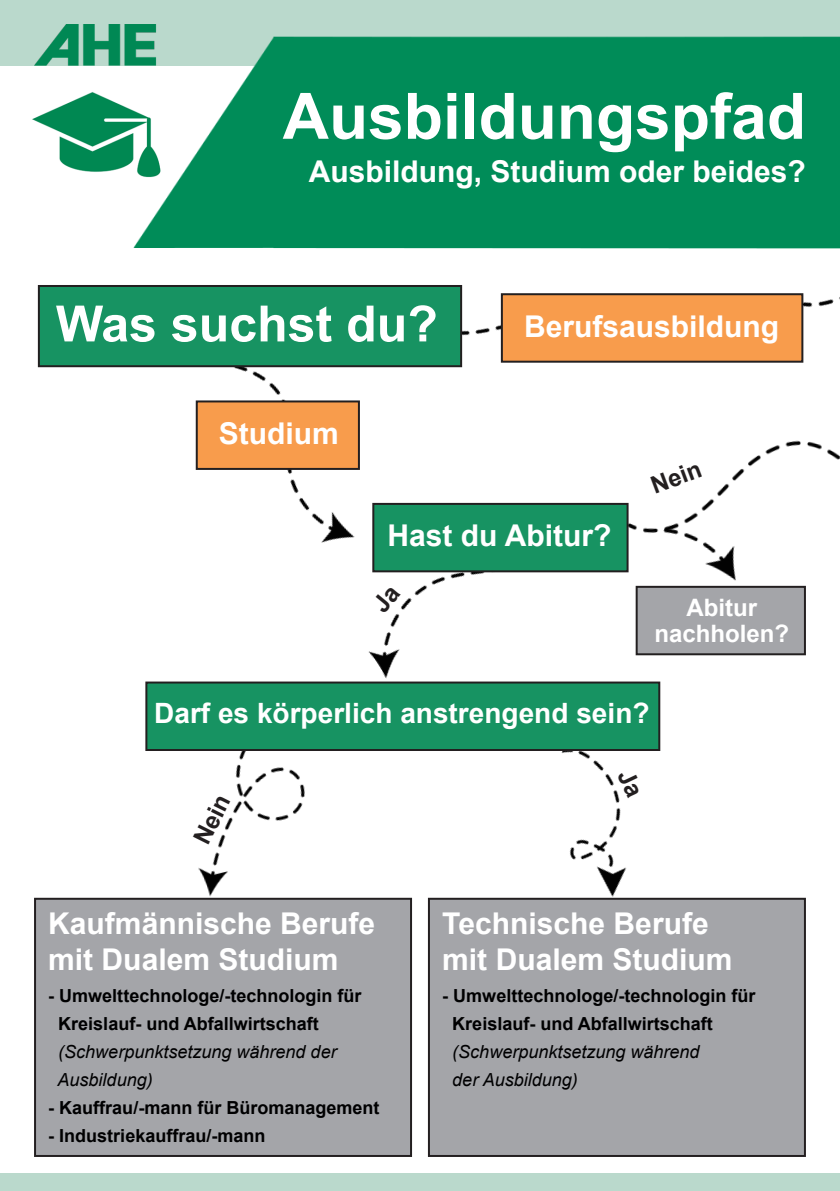
<style>
.page{position:relative;width:840px;height:1191px;background:#fff}
.page>*{position:absolute;margin:0;border:0;box-sizing:border-box;transform-origin:0 0}
.t1{font:700 64px "Arial";color:#fff}
.t2{font:700 50px "Arial";color:#fff}
.t3{font:700 30px "Arial";color:#fff}
.t4{font:700 28px "Arial";color:#fff}
.t5{font:700 24px "Arial";color:#fff}
.t6{font:700 24px "Arial";color:#231f20}
.t7{font:700 18px "Arial";color:#000001}
.t8{font:italic 18px "Arial";color:#000001}
</style>
<div class="page">
<img style="left:430px;top:285px;width:70px;height:83px">
<img style="left:368px;top:572px;width:208px;height:107px">
<img style="left:128px;top:367px;width:286px;height:236px">
<img style="left:561px;top:705px;width:100px;height:192px">
<img style="left:198px;top:751px;width:215px;height:195px">
<img style="left:32px;top:101px;width:40px;height:68px">
<div style="left:373px;top:504px;width:254px;height:67px;background:#179362"></div>
<div style="left:372px;top:503px;width:256px;height:69px;border:2px solid #231f20"></div>
<div style="left:39px;top:286px;width:422px;height:80px;background:#179362"></div>
<div style="left:38px;top:285px;width:424px;height:82px;border:2px solid #231f20"></div>
<div style="left:428px;top:898px;width:376px;height:258px;background:#a4a5a9"></div>
<div style="left:427px;top:897px;width:378px;height:260px;border:2px solid #231f20"></div>
<div style="left:35px;top:898px;width:376px;height:258px;background:#a4a5a9"></div>
<div style="left:34px;top:897px;width:378px;height:260px;border:2px solid #231f20"></div>
<div style="left:0;top:1174px;width:839px;height:17px;background:#bad9cc"></div>
<div style="left:0;top:0;width:839px;height:65px;background:#bad9cc"></div>
<img style="left:72px;top:24px;width:767px;height:225px">
<img style="left:35px;top:24px;width:121px;height:42px">
<div style="left:501px;top:294px;width:300px;height:68px;background:#f89c4c"></div>
<div style="left:500px;top:293px;width:302px;height:70px;border:2px solid #231f20"></div>
<div style="left:197px;top:401px;width:162px;height:68px;background:#f89c4c"></div>
<div style="left:196px;top:400px;width:164px;height:70px;border:2px solid #231f20"></div>
<div style="left:636px;top:587px;width:168px;height:67px;background:#a4a5a9"></div>
<div style="left:635px;top:586px;width:170px;height:69px;border:2px solid #231f20"></div>
<div style="left:146px;top:682px;width:513px;height:68px;background:#179362"></div>
<div style="left:145px;top:681px;width:515px;height:70px;border:2px solid #231f20"></div>
<img style="left:576px;top:440px;width:263px;height:133px">
<img style="left:633px;top:471px;width:147px;height:174px">
<img style="left:719px;top:227px;width:120px;height:136px">
<svg style="left:616px;top:768px;width:23px;height:30px"></svg>
<svg style="left:371px;top:586px;width:29px;height:28px"></svg>
<p class="t1" style="left:282px;top:74px;width:524px">Ausbildungspfad</p>
<p class="t3" style="left:308px;top:152px;width:498px">Ausbildung, Studium oder beides?</p>
<p class="t2" style="left:56px;top:291px;width:383px">Was suchst du?</p>
<p class="t3" style="left:219px;top:414px;width:122px">Studium</p>
<p class="t3" style="left:523px;top:306px;width:257px">Berufsausbildung</p>
<p class="t6" style="left:646px;top:471px;width:54px;rotate:-20deg">Nein</p>
<p class="t3" style="left:387px;top:516px;width:225px">Hast du Abitur?</p>
<p class="t5" style="left:686px;top:591px;width:72px">Abitur</p>
<p class="t5" style="left:654px;top:617px;width:136px">nachholen?</p>
<p class="t4" style="left:154px;top:695px;width:496px">Darf es körperlich anstrengend sein?</p>
<p class="t6" style="left:186px;top:835px;width:54px;rotate:-63deg">Nein</p>
<p class="t3" style="left:48px;top:903px;width:328px">Kaufmännische Berufe</p>
<p class="t3" style="left:48px;top:939px;width:292px">mit Dualem Studium</p>
<p class="t7" style="left:48px;top:983px;width:315px">- Umwelttechnologe/-technologin für</p>
<p class="t7" style="left:58px;top:1011px;width:262px">Kreislauf- und Abfallwirtschaft</p>
<p class="t8" style="left:58px;top:1040px;width:280px">(Schwerpunktsetzung während der</p>
<p class="t8" style="left:58px;top:1068px;width:97px">Ausbildung)</p>
<p class="t7" style="left:48px;top:1095px;width:333px">- Kauffrau/-mann für Büromanagement</p>
<p class="t7" style="left:48px;top:1123px;width:219px">- Industriekauffrau/-mann</p>
<p class="t3" style="left:442px;top:903px;width:268px">Technische Berufe</p>
<p class="t3" style="left:442px;top:939px;width:292px">mit Dualem Studium</p>
<p class="t7" style="left:442px;top:983px;width:315px">- Umwelttechnologe/-technologin für</p>
<p class="t7" style="left:452px;top:1011px;width:262px">Kreislauf- und Abfallwirtschaft</p>
<p class="t8" style="left:452px;top:1040px;width:249px">(Schwerpunktsetzung während</p>
<p class="t8" style="left:452px;top:1068px;width:127px">der Ausbildung)</p>
</div>
